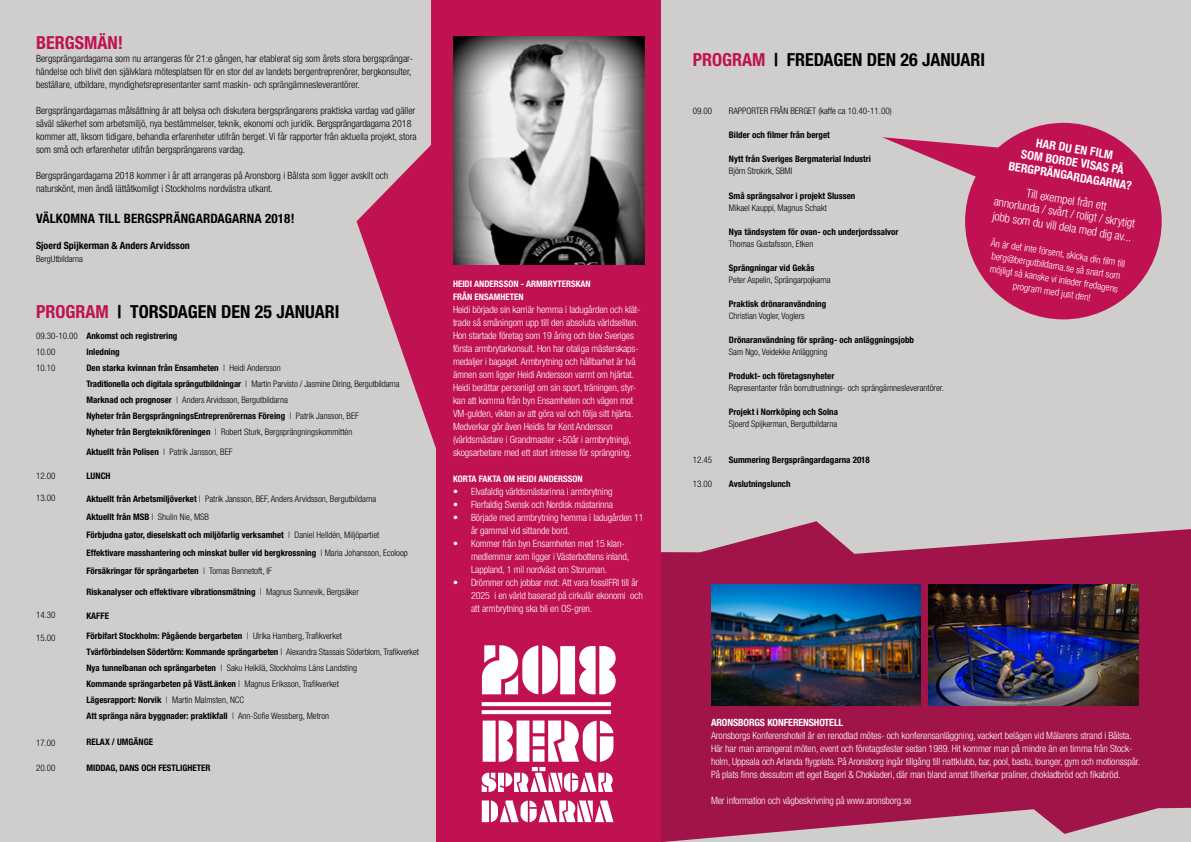
<style>
.page{position:relative;width:1191px;height:842px;background:#cfcecd}
.page>*{position:absolute;margin:0;border:0;box-sizing:border-box;transform-origin:0 0}
.t1{font:700 condensed 18px "Helvetica Neue LT Std";color:#000}
.t2{font:700 condensed 18px "Helvetica Neue LT Std";color:#c01153}
.t3{font:700 condensed 13px "Helvetica Neue LT Std";letter-spacing:.01em;color:#000}
.t4{font:300 condensed 12px/13px "Helvetica Neue LT Std";color:#fff;text-align:center}
.t5{font:700 condensed 12px/13px "Helvetica Neue LT Std";color:#fff;text-align:center}
.t6{font:300 condensed 10px/13px "Helvetica Neue LT Std";letter-spacing:-.01em;color:#fff}
.t7{font:300 condensed 10px/13px "Helvetica Neue LT Std";color:#000}
.t8{font:700 condensed 10px "Helvetica Neue LT Std";color:#000}
.t9{font:700 condensed 10px "Helvetica Neue LT Std";letter-spacing:-.01em;color:#fff}
.t10{font:700 condensed 9px/16px "Helvetica Neue LT Std";color:#000}
.t11{font:300 condensed 9px/16px "Helvetica Neue LT Std";color:#000}
.t12{font:700 condensed 9px/13px "Helvetica Neue LT Std";color:#fff}
.s1{color:#c01153}
.s2{font-weight:300}
</style>
<div class="page">
<div style="left:646px;top:559px;width:545px;height:239px;background:#a1144a"></div>
<svg style="left:661px;top:521px;width:530px;height:99px;fill:#a1144a"></svg>
<svg style="left:661px;top:798px;width:530px;height:44px;fill:#a1144a"></svg>
<svg style="left:356px;top:0;width:80px;height:448px"></svg>
<div style="left:436px;top:0;width:225px;height:842px;background:#c01153"></div>
<img style="left:454px;top:36px;width:191px;height:229px">
<img style="left:928px;top:584px;width:210px;height:122px">
<img style="left:711px;top:585px;width:210px;height:121px">
<svg style="left:482px;top:800px;width:131px;height:22px"></svg>
<svg style="left:482px;top:720px;width:131px;height:72px"></svg>
<svg style="left:482px;top:702px;width:129px;height:4px"></svg>
<svg style="left:482px;top:710px;width:129px;height:4px"></svg>
<div style="left:965px;top:123px;width:196px;height:196px;background:#c01153;border-radius:50%"></div>
<svg style="left:882px;top:137px;width:123px;height:40px"></svg>
<svg style="left:482px;top:645px;width:133px;height:49px"></svg>
<h1 class="t2" style="left:36px;top:32px;width:89px">BERGSMÄN!</h1>
<p class="t7" style="left:36px;top:52px;width:378px">Bergsprängardagarna som nu arrangeras för 21:e gången, har etablerat sig som årets stora bergsprängar&shy;händelse och blivit den självklara mötesplatsen för en stor del av landets bergentreprenörer, bergkonsulter, beställare, utbildare, myndighetsrepresentanter samt maskin- och sprängämnesleverantörer.</p>
<p class="t7" style="left:36px;top:104px;width:382px">Bergsprängardagarnas målsättning är att belysa och diskutera bergsprängarens praktiska vardag vad gäller såväl säkerhet som arbetsmiljö, nya bestämmelser, teknik, ekonomi och juridik. Bergsprängardagarna 2018 kommer att, liksom tidigare, behandla erfarenheter utifrån berget. Vi får rapporter från aktuella projekt, stora som små och erfarenheter utifrån bergsprängarens vardag.</p>
<p class="t7" style="left:36px;top:169px;width:354px">Bergsprängardagarna 2018 kommer i år att arrangeras på Aronsborg i Bålsta som ligger avskilt och naturskönt, men ändå lättåtkomligt i Stockholms nordvästra utkant.</p>
<h2 class="t3" style="left:36px;top:210px;width:260px">VÄLKOMNA TILL BERGSPRÄNGARDAGARNA 2018!</h2>
<p class="t8" style="left:36px;top:239px;width:155px">Sjoerd Spijkerman &amp; Anders Arvidsson</p>
<p class="t11" style="left:36px;top:250px;width:48px">BergUtbildarna</p>
<h1 class="t1" style="left:36px;top:301px;width:305px"><span class="s1">PROGRAM</span> | TORSDAGEN DEN 25 JANUARI</h1>
<p class="t11" style="left:36px;top:328px;width:43px">09.30-10.00<br>10.00<br>10.10</p>
<p class="t11" style="left:36px;top:468px;width:21px">12.00</p>
<p class="t11" style="left:36px;top:490px;width:21px">13.00</p>
<p class="t11" style="left:36px;top:607px;width:21px">14.30</p>
<p class="t11" style="left:36px;top:630px;width:21px">15.00</p>
<p class="t11" style="left:36px;top:735px;width:21px">17.00</p>
<p class="t11" style="left:36px;top:760px;width:21px">20.00</p>
<p class="t10" style="left:86px;top:327px;width:315px">Ankomst och registrering<br>Inledning<br>Den starka kvinnan från Ensamheten <span class="s2">| Heidi Andersson<br></span>Traditionella och digitala sprängutbildningar <span class="s2">| Martin Parvisto / Jasmine Diring, Bergutbildarna </span>Marknad och prognoser <span class="s2">| Anders Arvidsson, Bergutbildarna<br></span>Nyheter från BergsprängningsEntreprenörernas Föreing <span class="s2">| Patrik Jansson, BEF<br></span>Nyheter från Bergteknikföreningen <span class="s2">| Robert Sturk, Bergsprängningskommittén</span></p>
<p class="t10" style="left:86px;top:443px;width:147px">Aktuellt från Polisen <span class="s2">| Patrik Jansson, BEF</span></p>
<p class="t10" style="left:86px;top:467px;width:26px">LUNCH</p>
<p class="t10" style="left:86px;top:489px;width:323px;line-height:18px">Aktuellt från Arbetsmiljöverket <span class="s2">| Patrik Jansson, BEF, Anders Arvidsson, Bergutbildarna<br></span>Aktuellt från MSB <span class="s2">| Shulin Nie, MSB<br></span>Förbjudna gator, dieselskatt och miljöfarlig verksamhet <span class="s2">| Daniel Helldén, Miljöpartiet </span>Effektivare masshantering och minskat buller vid bergkrossning <span class="s2">| Maria Johansson, Ecoloop </span>Försäkringar för sprängarbeten <span class="s2">| Tomas Bennetoft, IF</span></p>
<p class="t10" style="left:86px;top:583px;width:274px">Riskanalyser och effektivare vibrationsmätning <span class="s2">| Magnus Sunnevik, Bergsäker</span></p>
<p class="t10" style="left:86px;top:607px;width:24px">KAFFE</p>
<p class="t10" style="left:86px;top:627px;width:334px">Förbifart Stockholm: Pågående bergarbeten <span class="s2">| Ulrika Hamberg, Trafikverket<br></span>Tvärförbindelsen Södertörn: Kommande sprängarbeten <span class="s2">| Alexandra Stassais Söderblom, Trafikverket </span>Nya tunnelbanan och sprängarbeten <span class="s2">| Saku Heikilä, Stockholms Läns Landsting<br></span>Kommande sprängarbeten på VästLänken <span class="s2">| Magnus Eriksson, Trafikverket<br></span>Lägesrapport: Norvik <span class="s2">| Martin Malmsten, NCC<br></span>Att spränga nära byggnader: praktikfall <span class="s2">| Ann-Sofie Wessberg, Metron</span></p>
<p class="t10" style="left:86px;top:733px;width:68px">RELAX / UMGÄNGE</p>
<p class="t10" style="left:86px;top:759px;width:125px">MIDDAG, DANS OCH FESTLIGHETER</p>
<p class="t12" style="left:453px;top:277px;width:139px">HEIDI ANDERSSON - ARMBRYTERSKAN<br>FRÅN ENSAMHETEN</p>
<p class="t6" style="left:453px;top:303px;width:189px">Heidi började sin karriär hemma i ladugården och klät&shy;trade så småningom upp till den absoluta världseliten.<br>Hon startade företag som 19 åring och blev Sveriges första armbrytarkonsult. Hon har otaliga mästerskaps&shy;medaljer i bagaget. Armbrytning och hållbarhet är två ämnen som ligger Heidi Andersson varmt om hjärtat.<br>Heidi berättar personligt om sin sport, träningen, styr&shy;kan att komma från byn Ensamheten och vägen mot VM-gulden, vikten av att göra val och följa sitt hjärta.<br>Medverkar gör även Heidis far Kent Andersson (världsmästare i Grandmaster +50år i armbrytning), skogsarbetare med ett stort intresse för sprängning.</p>
<p class="t12" style="left:453px;top:472px;width:131px">KORTA FAKTA OM HEIDI ANDERSSON</p>
<p class="t6" style="left:453px;top:485px;width:161px">• Elvafaldig världsmästarinna i armbrytning</p>
<p class="t6" style="left:453px;top:498px;width:162px">• Flerfaldig Svensk och Nordisk mästarinna</p>
<p class="t6" style="left:471px;top:511px;width:174px;text-indent:-18px">• Började med armbrytning hemma i ladugården 11 år gammal vid sittande bord.</p>
<p class="t6" style="left:471px;top:537px;width:160px;text-indent:-18px">• Kommer från byn Ensamheten med 15 klan&shy;medlemmar som ligger i Västerbottens inland,<br>Lappland, 1 mil nordväst om Storuman.</p>
<p class="t6" style="left:471px;top:576px;width:173px;text-indent:-18px">• Drömmer och jobbar mot: Att vara fossilFRI till år<br>2025 i en värld baserad på cirkulär ekonomi och att armbrytning ska bli en OS-gren.</p>
<h1 class="t1" style="left:693px;top:48px;width:294px"><span class="s1">PROGRAM</span> | FREDAGEN DEN 26 JANUARI</h1>
<p class="t11" style="left:693px;top:103px;width:21px">09.00</p>
<p class="t11" style="left:729px;top:103px;width:164px">RAPPORTER FRÅN BERGET (kaffe ca 10.40-11.00)</p>
<p class="t10" style="left:729px;top:126px;width:103px">Bilder och filmer från berget</p>
<p class="t10" style="left:729px;top:150px;width:144px">Nytt från Sveriges Bergmaterial Industri</p>
<p class="t11" style="left:729px;top:163px;width:65px">Björn Strokirk, SBMI</p>
<p class="t10" style="left:729px;top:188px;width:128px">Små sprängsalvor i projekt Slussen</p>
<p class="t11" style="left:729px;top:200px;width:100px">Mikael Kauppi, Magnus Schakt</p>
<p class="t10" style="left:729px;top:224px;width:171px">Nya tändsystem för ovan- och underjordssalvor</p>
<p class="t11" style="left:729px;top:236px;width:86px">Thomas Gustafsson, Etken</p>
<p class="t10" style="left:729px;top:260px;width:87px">Sprängningar vid Gekås</p>
<p class="t11" style="left:729px;top:272px;width:103px">Peter Aspelin, Sprängarpojkarna</p>
<p class="t10" style="left:729px;top:296px;width:99px">Praktisk drönaranvändning</p>
<p class="t11" style="left:729px;top:308px;width:77px">Christian Vogler, Voglers</p>
<p class="t10" style="left:729px;top:332px;width:187px">Drönaranvändning för spräng- och anläggningsjobb</p>
<p class="t11" style="left:729px;top:344px;width:100px">Sam Ngo, Veidekke Anläggning</p>
<p class="t10" style="left:729px;top:368px;width:107px">Produkt- och företagsnyheter</p>
<p class="t11" style="left:729px;top:380px;width:216px">Representanter från borrutrustnings- och sprängämnesleverantörer.</p>
<p class="t10" style="left:729px;top:404px;width:111px">Projekt i Norrköping och Solna</p>
<p class="t11" style="left:729px;top:416px;width:110px">Sjoerd Spijkerman, Bergutbildarna</p>
<p class="t11" style="left:693px;top:452px;width:21px">12.45</p>
<p class="t10" style="left:729px;top:452px;width:143px">Summering Bergsprängardagarna 2018</p>
<p class="t11" style="left:693px;top:476px;width:21px">13.00</p>
<p class="t10" style="left:729px;top:476px;width:63px">Avslutningslunch</p>
<h3 class="t5" style="left:1024px;top:134px;width:105px;rotate:9deg">HAR DU EN FILM<br>SOM BORDE VISAS PÅ</h3>
<h3 class="t5" style="left:1009px;top:159px;width:126px;rotate:9deg">BERGPRÄNGARDAGARNA?</h3>
<h3 class="t4" style="left:997px;top:182px;width:144px;rotate:9deg">Till exempel från ett<br>annorlunda / svårt / roligt / skrytigt</h3>
<h3 class="t4" style="left:993px;top:209px;width:142px;rotate:9deg">jobb som du vill dela med dig av...</h3>
<p class="t6" style="left:992px;top:236px;width:137px;text-align:center;rotate:9deg">Än är det inte försent, skicka din fi lm till berg@bergutbildarna.se så snart som möjligt så kanske vi inleder fredagens program med just den!</p>
<p class="t9" style="left:711px;top:717px;width:134px">ARONSBORGS KONFERENSHOTELL</p>
<p class="t6" style="left:711px;top:729px;width:430px">Aronsborgs Konferenshotell är en renodlad mötes- och konferensanläggning, vackert belägen vid Mälarens strand i Bålsta.<br>Här har man arrangerat möten, event och företagsfester sedan 1989. Hit kommer man på mindre än en timma från Stock&shy;holm, Uppsala och Arlanda flygplats. På Aronsborg ingår tillgång till nattklubb, bar, pool, bastu, lounger, gym och motionsspår.<br>På plats finns dessutom ett eget Bageri &amp; Chokladeri, där man bland annat tillverkar praliner, chokladbröd och fikabröd.</p>
<p class="t6" style="left:711px;top:794px;width:202px">Mer information och vägbeskrivning på www.aronsborg.se</p>
</div>
